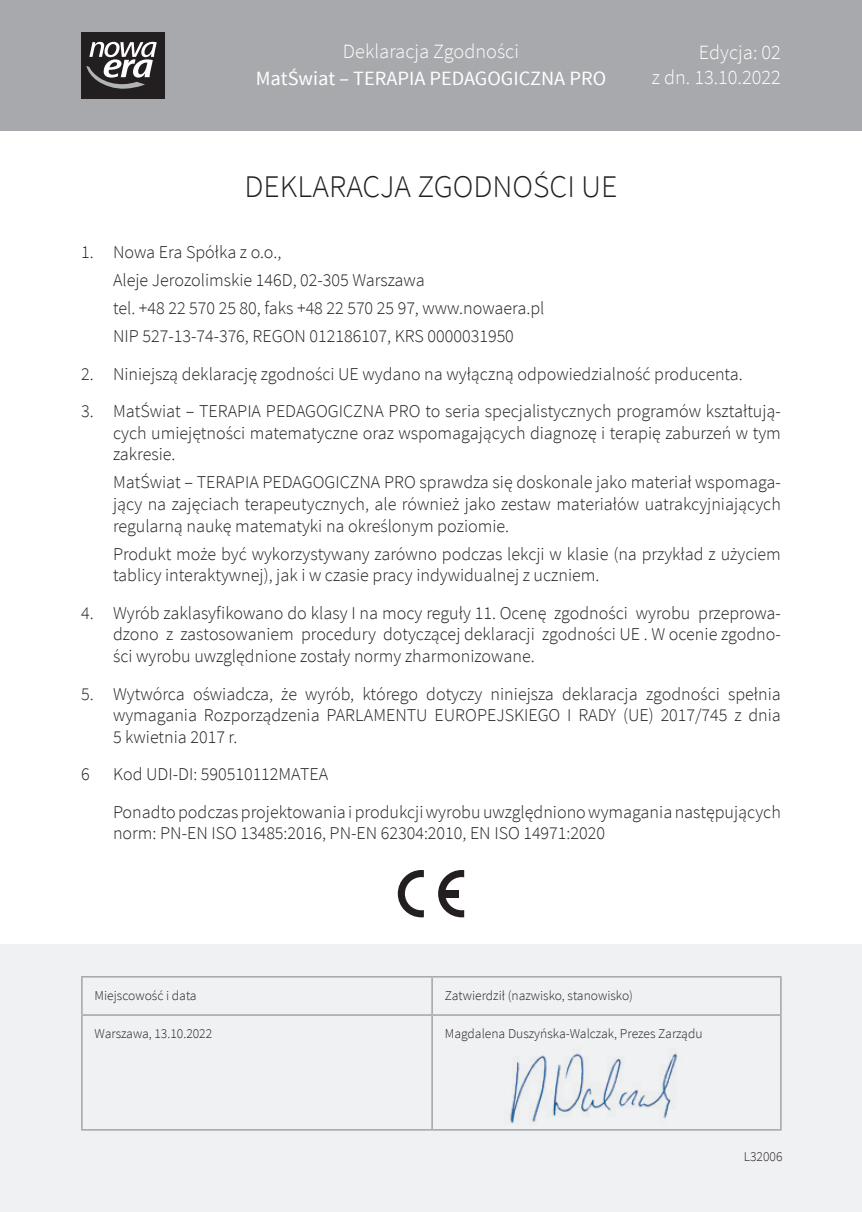
<style>
.page{position:relative;width:862px;height:1212px;background:#fff}
.page>*{position:absolute;margin:0;border:0;box-sizing:border-box;transform-origin:0 0}
.t1{font:300 31.5px "Source Sans Pro";color:#231f20}
.t2{font:300 20.25px/24.8px "Source Sans Pro";color:#fff;text-align:right}
.t3{font:20.25px "Source Sans Pro";color:#fff}
.t4{font:300 18px/21.6px "Source Sans Pro";color:#231f20;text-align:justify}
.t5{font:300 13.5px "Source Sans Pro";color:#231f20}
</style>
<div class="page">
<div style="left:0;top:944px;width:861px;height:268px;background:#f0f1f2"></div>
<div style="left:0;top:0;width:861px;height:130px;background:#a8a9ad"></div>
<div style="left:81px;top:32px;width:83px;height:66px;background:#231f20"></div>
<svg style="left:86px;top:42px;width:71px;height:47px"></svg>
<img style="left:510px;top:1053px;width:167px;height:70px">
<hr style="left:81px;top:976px;width:351px;height:1px;background:#a8a9ad">
<hr style="left:81px;top:977px;width:2px;height:37px;background:#a8a9ad">
<hr style="left:432px;top:976px;width:349px;height:1px;background:#a8a9ad">
<hr style="left:431px;top:977px;width:1px;height:37px;background:#a8a9ad">
<hr style="left:779px;top:977px;width:2px;height:37px;background:#a8a9ad">
<hr style="left:81px;top:1014px;width:351px;height:2px;background:#a8a9ad">
<hr style="left:81px;top:1016px;width:2px;height:113px;background:#a8a9ad">
<hr style="left:432px;top:1014px;width:349px;height:2px;background:#a8a9ad">
<hr style="left:431px;top:1016px;width:1px;height:113px;background:#a8a9ad">
<hr style="left:779px;top:1016px;width:2px;height:113px;background:#a8a9ad">
<hr style="left:81px;top:1129px;width:351px;height:1px;background:#a8a9ad">
<hr style="left:432px;top:1129px;width:349px;height:1px;background:#a8a9ad">
<svg style="left:397px;top:870px;width:26px;height:47px"></svg>
<svg style="left:438px;top:870px;width:26px;height:47px"></svg>
<div style="left:440px;top:890px;width:19px;height:7px;background:#231f20"></div>
<p class="t2" style="left:343px;top:39px;width:177px">Deklaracja Zgodności</p>
<p class="t3" style="left:255px;top:66px;width:352px">MatŚwiat – TERAPIA PEDAGOGICZNA PRO</p>
<h1 class="t1" style="left:244px;top:168px;width:374px">DEKLARACJA ZGODNOŚCI UE</h1>
<p class="t2" style="left:651px;top:40px;width:130px">Edycja: 02<br>z dn. 13.10.2022</p>
<p class="t4" style="left:113px;top:238px;width:433px;line-height:27.9px;text-align:left;text-indent:-32px">1. Nowa Era Spółka z o.o.,<br>Aleje Jerozolimskie 146D, 02-305 Warszawa<br>tel. +48 22 570 25 80, faks +48 22 570 25 97, www.nowaera.pl NIP 527-13-74-376, REGON 012186107, KRS 0000031950</p>
<p class="t4" style="left:81px;top:363px;width:662px">2. Niniejszą deklarację zgodności UE wydano na wyłączną odpowiedzialność producenta.</p>
<p class="t4" style="left:113px;top:400px;width:669px;text-indent:-32px">3. MatŚwiat – TERAPIA PEDAGOGICZNA PRO to seria specjalistycznych programów kształtują&shy;cych umiejętności matematyczne oraz wspomagających diagnozę i terapię zaburzeń w tym zakresie.</p>
<p class="t4" style="left:113px;top:472px;width:669px">MatŚwiat – TERAPIA PEDAGOGICZNA PRO sprawdza się doskonale jako materiał wspomaga&shy;jący na zajęciach terapeutycznych, ale również jako zestaw materiałów uatrakcyjniających regularną naukę matematyki na określonym poziomie.</p>
<p class="t4" style="left:113px;top:543px;width:669px">Produkt może być wykorzystywany zarówno podczas lekcji w klasie (na przykład z użyciem tablicy interaktywnej), jak i w czasie pracy indywidualnej z uczniem.</p>
<p class="t4" style="left:113px;top:602px;width:669px;text-indent:-32px">4. Wyrób zaklasyfikowano do klasy I na mocy reguły 11. Ocenę zgodności wyrobu przeprowa&shy;dzono z zastosowaniem procedury dotyczącej deklaracji zgodności UE . W ocenie zgodno&shy;ści wyrobu uwzględnione zostały normy zharmonizowane.</p>
<p class="t4" style="left:113px;top:683px;width:669px;text-indent:-32px">5. Wytwórca oświadcza, że wyrób, którego dotyczy niniejsza deklaracja zgodności spełnia wymagania Rozporządzenia PARLAMENTU EUROPEJSKIEGO I RADY (UE) 2017/745 z dnia 5 kwietnia 2017 r.</p>
<p class="t4" style="left:81px;top:763px;width:10px">6</p>
<p class="t4" style="left:113px;top:755px;width:669px;line-height:37.6px">Kod UDI-DI: 590510112MATEA<br>Ponadto podczas projektowania i produkcji wyrobu uwzględniono wymagania następujących</p>
<p class="t4" style="left:113px;top:823px;width:493px">norm: PN-EN ISO 13485:2016, PN-EN 62304:2010, EN ISO 14971:2020</p>
<p class="t5" style="left:95px;top:987px;width:103px">Miejscowość i data</p>
<p class="t5" style="left:444px;top:987px;width:189px">Zatwierdził (nazwisko, stanowisko)</p>
<p class="t5" style="left:95px;top:1025px;width:119px">Warszawa, 13.10.2022</p>
<p class="t5" style="left:444px;top:1025px;width:259px">Magdalena Duszyńska-Walczak, Prezes Zarządu</p>
<p class="t5" style="left:743px;top:1148px;width:40px">L32006</p>
</div>
